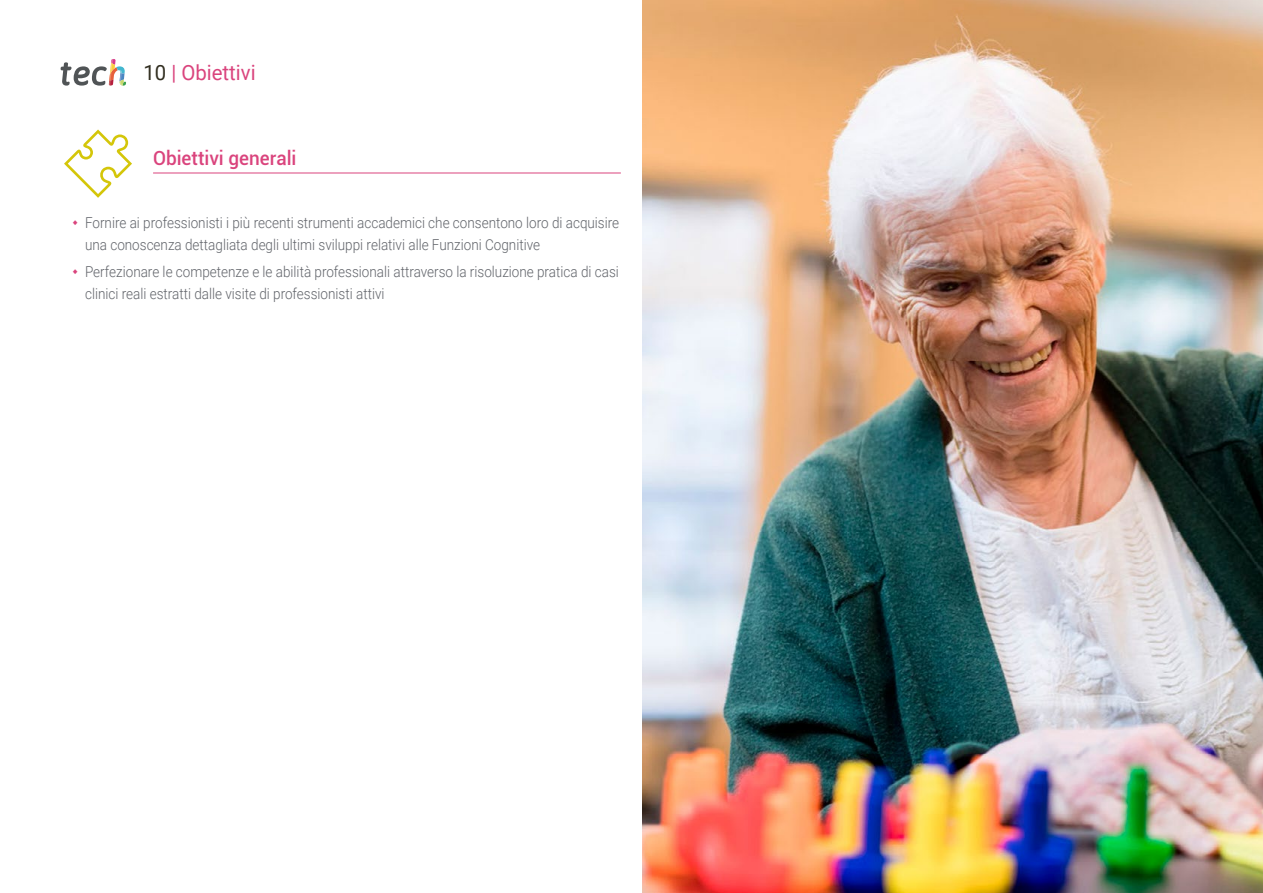
<style>
.page{position:relative;width:1263px;height:893px;background:#fff}
.page>*{position:absolute;margin:0;border:0;box-sizing:border-box;transform-origin:0 0}
.t1{font:21px "Roboto";color:#da447d}
.t2{font:500 19.5px "Roboto";color:#da447d}
.t3{font:300 15px/22.5px "Roboto";color:#61646a;scale:.9 1}
.s1{color:#312e20}
</style>
<div class="page">
<hr style="left:153px;top:173px;width:468px;height:1px;background:#da447d">
<svg style="left:64px;top:130px;width:68px;height:68px"></svg>
<img style="left:642px;top:0;width:621px;height:893px">
<svg style="left:61px;top:59px;width:65px;height:27px"></svg>
<h1 class="t1" style="left:144px;top:57px;width:114px"><span class="s1">10</span> | Obiettivi</h1>
<h2 class="t2" style="left:153px;top:144px;width:145px">Obiettivi generali</h2>
<p class="t3" style="left:85px;top:211px;width:595px">Fornire ai professionisti i più recenti strumenti accademici che consentono loro di acquisire una conoscenza dettagliata degli ultimi sviluppi relativi alle Funzioni Cognitive</p>
<p class="t3" style="left:85px;top:260px;width:595px">Perfezionare le competenze e le abilità professionali attraverso la risoluzione pratica di casi clinici reali estratti dalle visite di professionisti attivi</p>
</div>
